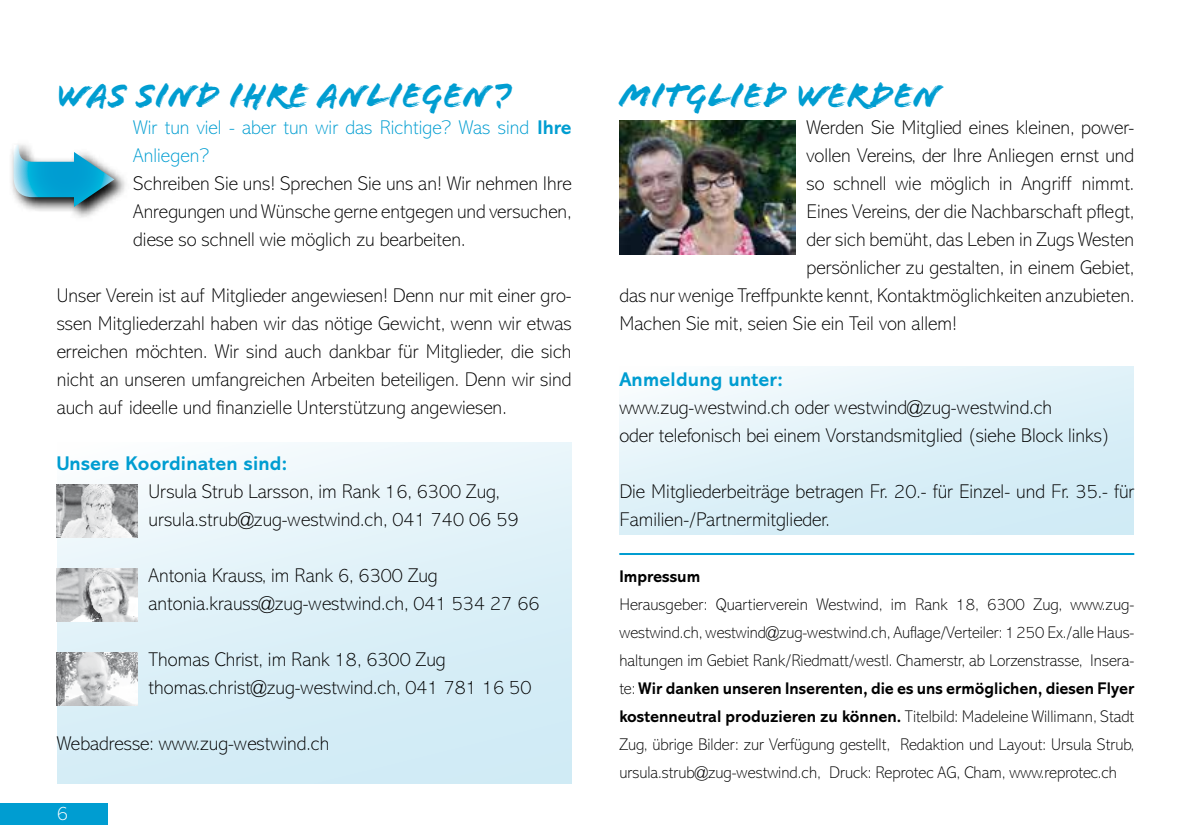
<style>
.page{position:relative;width:1191px;height:840px;background:#fff}
.page>*{position:absolute;margin:0;border:0;box-sizing:border-box;transform-origin:0 0}
.t1{font:36px "Flood";letter-spacing:.01em;color:#009dd1}
.t2{font:200 20px/28px "Abadi";color:#000}
.t3{font:200 20px/28px "Abadi";color:#009dd1}
.t4{font:700 20px "Abadi";letter-spacing:.01em;color:#009dd1}
.t5{font:200 20px "Abadi";color:#fff}
.t6{font:200 17px/28px "Abadi";color:#000;text-align:justify}
.t7{font:700 17px "Abadi";color:#000}
.s1{font-weight:700}
</style>
<div class="page">
<div style="left:619px;top:366px;width:515px;height:168px;background:linear-gradient(to bottom,#edf7fb,#d2ebf6)"></div>
<div style="left:57px;top:441px;width:514px;height:341px;background:linear-gradient(to bottom,#f0f8fb,#ceeaf5)"></div>
<img style="left:57px;top:484px;width:80px;height:52px">
<img style="left:57px;top:568px;width:80px;height:53px">
<img style="left:57px;top:652px;width:80px;height:53px">
<hr style="left:619px;top:552px;width:515px;height:2px;background:#009dd1">
<div style="left:0;top:802px;width:108px;height:21px;background:#009dd1"></div>
<img style="left:619px;top:120px;width:176px;height:135px">
<svg style="left:11px;top:149px;width:115px;height:69px"></svg>
<svg style="left:14px;top:144px;width:100px;height:63px"></svg>
<h1 class="t1" style="left:57px;top:74px;width:455px">WAS SIND IHRE ANLIEGEN?</h1>
<p class="t3" style="left:133px;top:113px;width:440px">Wir tun viel - aber tun wir das Richtige? Was sind <span class="s1">Ihre<br></span>Anliegen?</p>
<p class="t2" style="left:133px;top:169px;width:440px;text-align:justify">Schreiben Sie uns! Sprechen Sie uns an! Wir nehmen Ihre Anregungen und Wünsche gerne entgegen und versuchen, diese so schnell wie möglich zu bearbeiten.</p>
<p class="t2" style="left:57px;top:281px;width:516px;text-align:justify">Unser Verein ist auf Mitglieder angewiesen! Denn nur mit einer gro&shy;ssen Mitgliederzahl haben wir das nötige Gewicht, wenn wir etwas erreichen möchten. Wir sind auch dankbar für Mitglieder, die sich nicht an unseren umfangreichen Arbeiten beteiligen. Denn wir sind auch auf ideelle und finanzielle Unterstützung angewiesen.</p>
<p class="t4" style="left:57px;top:451px;width:232px">Unsere Koordinaten sind:</p>
<p class="t2" style="left:149px;top:477px;width:371px">Ursula Strub Larsson, im Rank 16, 6300 Zug, ursula.strub@zug-westwind.ch, 041 740 06 59</p>
<p class="t2" style="left:149px;top:561px;width:392px">Antonia Krauss, im Rank 6, 6300 Zug antonia.krauss@zug-westwind.ch, 041 534 27 66</p>
<p class="t2" style="left:149px;top:645px;width:384px">Thomas Christ, im Rank 18, 6300 Zug thomas.christ@zug-westwind.ch, 041 781 16 50</p>
<p class="t2" style="left:57px;top:729px;width:274px">Webadresse: www.zug-westwind.ch</p>
<p class="t5" style="left:57px;top:802px;width:13px">6</p>
<h1 class="t1" style="left:619px;top:74px;width:322px">MITGLIED WERDEN</h1>
<p class="t2" style="left:806px;top:113px;width:329px">Werden Sie Mitglied eines kleinen, power-</p>
<p class="t2" style="left:806px;top:141px;width:329px">vollen Vereins, der Ihre Anliegen ernst und</p>
<p class="t2" style="left:806px;top:169px;width:329px">so schnell wie möglich in Angriff nimmt.</p>
<p class="t2" style="left:806px;top:197px;width:329px">Eines Vereins, der die Nachbarschaft pflegt,</p>
<p class="t2" style="left:806px;top:225px;width:329px">der sich bemüht, das Leben in Zugs Westen</p>
<p class="t2" style="left:806px;top:253px;width:329px">persönlicher zu gestalten, in einem Gebiet,</p>
<p class="t2" style="left:619px;top:281px;width:516px">das nur wenige Treffpunkte kennt, Kontaktmöglichkeiten anzubieten.</p>
<p class="t2" style="left:619px;top:309px;width:339px">Machen Sie mit, seien Sie ein Teil von allem!</p>
<p class="t4" style="left:619px;top:367px;width:165px">Anmeldung unter:</p>
<p class="t2" style="left:619px;top:393px;width:492px">www.zug-westwind.ch oder westwind@zug-westwind.ch<br>oder telefonisch bei einem Vorstandsmitglied (siehe Block links)</p>
<p class="t2" style="left:619px;top:477px;width:516px">Die Mitgliederbeiträge betragen Fr. 20.- für Einzel- und Fr. 35.- für<br>Familien-/Partnermitglieder.</p>
<p class="t7" style="left:619px;top:566px;width:83px">Impressum</p>
<p class="t6" style="left:619px;top:590px;width:516px">Herausgeber: Quartierverein Westwind, im Rank 18, 6300 Zug, www.zug&shy;westwind.ch, westwind@zug-westwind.ch, Auflage/Verteiler: 1250 Ex./alle Haus&shy;haltungen im Gebiet Rank/Riedmatt/westl. Chamerstr, ab Lorzenstrasse, Insera&shy;te: <span class="s1">Wir danken unseren Inserenten, die es uns ermöglichen, diesen Flyer kostenneutral produzieren zu können.</span> Titelbild: Madeleine Willimann, Stadt Zug, übrige Bilder: zur Verfügung gestellt, Redaktion und Layout: Ursula Strub, ursula.strub@zug-westwind.ch, Druck: Reprotec AG, Cham, www.reprotec.ch</p>
</div>
